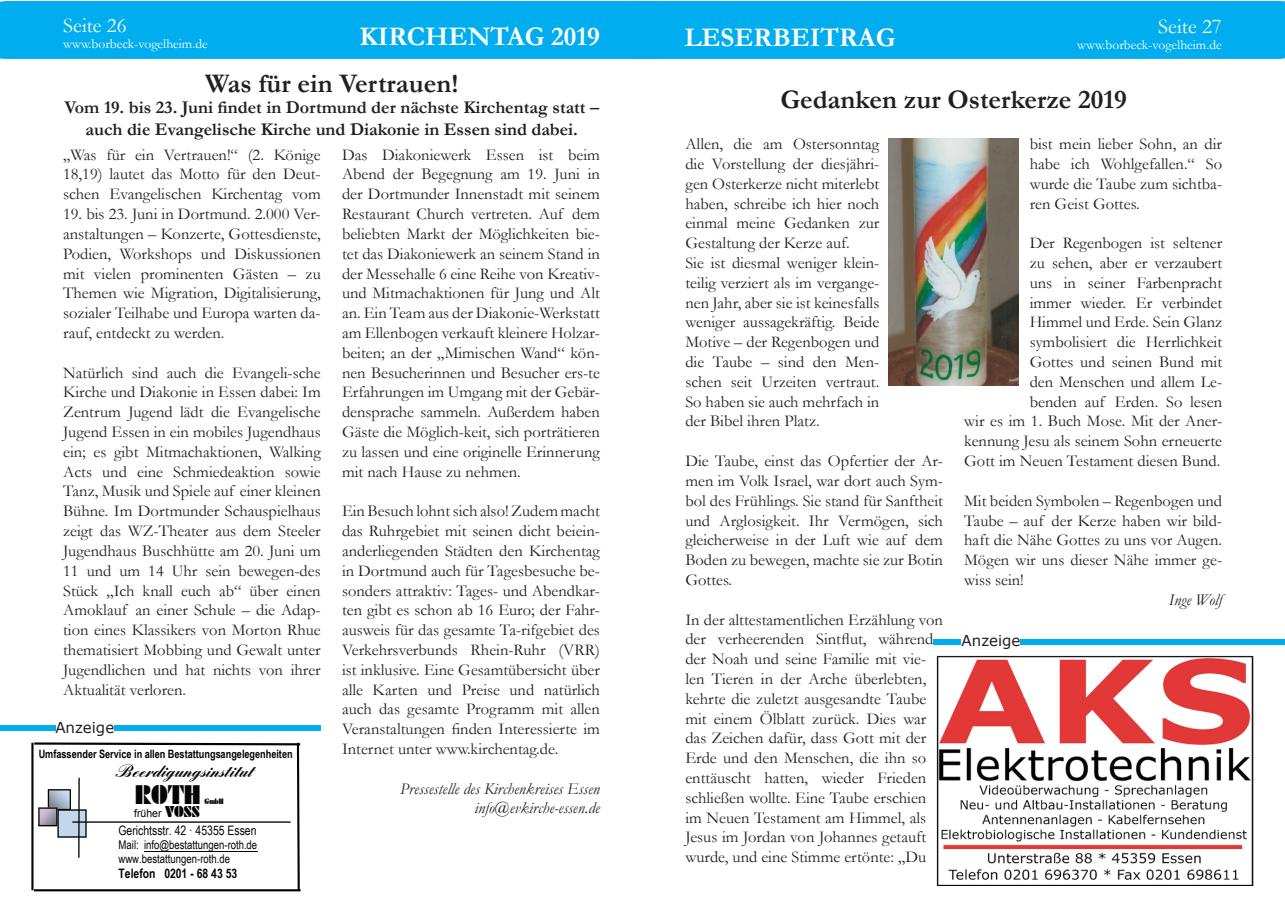
<style>
.page{position:relative;width:1285px;height:919px;background:#fff}
.page>*{position:absolute;margin:0;border:0;box-sizing:border-box;transform-origin:0 0}
.t1{font:700 27px "Garamond";color:#231f20}
.t2{font:700 27px "Garamond";color:#fff}
.t3{font:26.1px "Futura Black BT";color:#040503}
.t4{font:21px "Garamond";color:#fff}
.t5{font:700 18.6px "Englische Sch T";color:#040503}
.t6{font:700 18px/21.6px "Garamond";color:#231f20;text-align:center}
.t7{font:16.5px/19.8px "Garamond";color:#231f20;text-align:justify}
.t8{font:italic 16.5px/19.8px "Garamond";color:#231f20;text-align:right}
.t9{font:15px "Verdana";color:#231f20}
.t10{font:13.5px "Garamond";color:#fff}
.t11{font:13.05px "Arial Narrow";color:#040503}
.t12{font:700 13.05px "Arial Narrow";letter-spacing:.005em;color:#040503}
.t13{font:12px/13.6px "Arial Narrow";color:#040503}
.t14{font:700 11.55px "Arial Narrow";color:#040503}
.t15{font:10.8px "Arial";color:#040503}
.t16{font:7.65px "Futura Black BT";color:#040503}
.s1{font-family:"Futura Black BT";font-size:15.3px}
</style>
<div class="page">
<div style="left:0;top:1px;width:1284px;height:58px;background:#00aeef"></div>
<hr style="left:31px;top:742px;width:3px;height:148px;background:#040503">
<svg style="left:32px;top:742px;width:269px;height:149px"></svg>
<div style="left:0;top:725px;width:55px;height:5px;background:#00aeef"></div>
<svg style="left:114px;top:725px;width:207px;height:5px"></svg>
<img style="left:936px;top:656px;width:317px;height:229px">
<svg style="left:933px;top:639px;width:27px;height:5px"></svg>
<div style="left:1020px;top:638px;width:264px;height:6px;background:#00aeef"></div>
<img style="left:888px;top:138px;width:130px;height:247px">
<p class="t4" style="left:63px;top:11px;width:65px">Seite 26</p>
<p class="t10" style="left:63px;top:35px;width:146px">www.borbeck-vogelheim.de</p>
<h1 class="t2" style="left:359px;top:18px;width:242px">KIRCHENTAG 2019</h1>
<p class="t4" style="left:1157px;top:13px;width:65px">Seite 27</p>
<h1 class="t2" style="left:684px;top:19px;width:212px">LESERBEITRAG</h1>
<p class="t10" style="left:1076px;top:36px;width:146px">www.borbeck-vogelheim.de</p>
<h1 class="t1" style="left:205px;top:65px;width:255px">Was für ein Vertrauen!</h1>
<p class="t6" style="left:64px;top:97px;width:536px">Vom 19. bis 23. Juni findet in Dortmund der nächste Kirchentag statt – auch die Evangelische Kirche und Diakonie in Essen sind dabei.</p>
<p class="t7" style="left:63px;top:144px;width:259px">„Was für ein Vertrauen!“ (2. Könige 18,19) lautet das Motto für den Deut&shy;schen Evangelischen Kirchentag vom</p>
<p class="t7" style="left:63px;top:203px;width:259px">19. bis 23. Juni in Dortmund. 2.000 Ver&shy;anstaltungen – Konzerte, Gottesdienste, Podien, Workshops und Diskussionen mit vielen prominenten Gästen – zu Themen wie Migration, Digitalisierung, sozialer Teilhabe und Europa warten da&shy;rauf, entdeckt zu werden.</p>
<p class="t7" style="left:63px;top:362px;width:259px">Natürlich sind auch die Evangeli-sche Kirche und Diakonie in Essen dabei: Im Zentrum Jugend lädt die Evangelische Jugend Essen in ein mobiles Jugendhaus ein; es gibt Mitmachaktionen, Walking Acts und eine Schmiedeaktion sowie Tanz, Musik und Spiele auf einer kleinen Bühne. Im Dortmunder Schauspielhaus zeigt das WZ-Theater aus dem Steeler Jugendhaus Buschhütte am 20. Juni um 11 und um 14 Uhr sein bewegen-des Stück „Ich knall euch ab“ über einen Amoklauf an einer Schule – die Adap&shy;tion eines Klassikers von Morton Rhue thematisiert Mobbing und Gewalt unter Jugendlichen und hat nichts von ihrer Aktualität verloren.</p>
<p class="t7" style="left:342px;top:144px;width:259px">Das Diakoniewerk Essen ist beim Abend der Begegnung am 19. Juni in der Dortmunder Innenstadt mit seinem Restaurant Church vertreten. Auf dem beliebten Markt der Möglichkeiten bie&shy;tet das Diakoniewerk an seinem Stand in der Messehalle 6 eine Reihe von Kreativ&shy;und Mitmachaktionen für Jung und Alt an. Ein Team aus der Diakonie-Werkstatt am Ellenbogen verkauft kleinere Holzar&shy;beiten; an der „Mimischen Wand“ kön&shy;nen Besucherinnen und Besucher ers-te Erfahrungen im Umgang mit der Gebär&shy;densprache sammeln. Außerdem haben Gäste die Möglich-keit, sich porträtieren zu lassen und eine originelle Erinnerung mit nach Hause zu nehmen.</p>
<p class="t7" style="left:342px;top:500px;width:259px">Ein Besuch lohnt sich also! Zudem macht das Ruhrgebiet mit seinen dicht beiein&shy;anderliegenden Städten den Kirchentag in Dortmund auch für Tagesbesuche be&shy;sonders attraktiv: Tages- und Abendkar&shy;ten gibt es schon ab 16 Euro; der Fahr&shy;ausweis für das gesamte Ta-rifgebiet des Verkehrsverbunds Rhein-Ruhr (VRR) ist inklusive. Eine Gesamtübersicht über alle Karten und Preise und natürlich auch das gesamte Programm mit allen Veranstaltungen finden Interessierte im Internet unter www.kirchentag.de.</p>
<p class="t8" style="left:400px;top:778px;width:201px">Pressestelle des Kirchenkreises Essen info@evkirche-essen.de</p>
<p class="t9" style="left:55px;top:716px;width:60px">Anzeige</p>
<p class="t14" style="left:39px;top:745px;width:255px">Umfassender Service in allen Bestattungsangelegenheiten</p>
<p class="t5" style="left:115px;top:761px;width:139px">Beerdigungsinstitut</p>
<h2 class="t3" style="left:135px;top:778px;width:67px">ROTH</h2>
<p class="t16" style="left:204px;top:796px;width:21px">GmbH</p>
<p class="t15" style="left:134px;top:805px;width:67px">früher <span class="s1">VOSS</span></p>
<p class="t11" style="left:118px;top:820px;width:139px">Gerichtsstr. 42 · 45355 Essen</p>
<p class="t13" style="left:118px;top:837px;width:140px">Mail: info@bestattungen-roth.de www.bestattungen-roth.de</p>
<p class="t12" style="left:118px;top:863px;width:120px">Telefon 0201 - 68 43 53</p>
<h1 class="t1" style="left:780px;top:81px;width:348px">Gedanken zur Osterkerze 2019</h1>
<p class="t7" style="left:685px;top:133px;width:195px;text-align:left">Allen, die am Ostersonntag die Vorstellung der diesjähri&shy;gen Osterkerze nicht miterlebt haben, schreibe ich hier noch einmal meine Gedanken zur<br>Gestaltung der Kerze auf.<br>Sie ist diesmal weniger klein&shy;teilig verziert als im vergange&shy;nen Jahr, aber sie ist keinesfalls weniger aussagekräftig. Beide<br>Motive – der Regenbogen und die Taube – sind den Men&shy;schen seit Urzeiten vertraut.<br>So haben sie auch mehrfach in der Bibel ihren Platz.</p>
<p class="t7" style="left:685px;top:450px;width:259px">Die Taube, einst das Opfertier der Ar&shy;men im Volk Israel, war dort auch Sym&shy;bol des Frühlings. Sie stand für Sanftheit und Arglosigkeit. Ihr Vermögen, sich gleicherweise in der Luft wie auf dem Boden zu bewegen, machte sie zur Botin Gottes.</p>
<p class="t7" style="left:685px;top:609px;width:259px;text-align:left">In der alttestamentlichen Erzählung von der verheerenden Sintflut, während der Noah und seine Familie mit vie&shy;len Tieren in der Arche überlebten, kehrte die zuletzt ausgesandte Taube mit einem Ölblatt zurück. Dies war das Zeichen dafür, dass Gott mit der Erde und den Menschen, die ihn so enttäuscht hatten, wieder Frieden schließen wollte. Eine Taube erschien im Neuen Testament am Himmel, als Jesus im Jordan von Johannes getauft wurde, und eine Stimme ertönte: „Du</p>
<p class="t7" style="left:1029px;top:133px;width:194px">bist mein lieber Sohn, an dir habe ich Wohlgefallen.“ So wurde die Taube zum sichtba&shy;ren Geist Gottes.</p>
<p class="t7" style="left:964px;top:232px;width:259px;text-align:right">Der Regenbogen ist seltener<br>zu sehen, aber er verzaubert<br>uns in seiner Farbenpracht<br>immer wieder. Er verbindet<br>Himmel und Erde. Sein Glanz symbolisiert die Herrlichkeit<br>Gottes und seinen Bund mit<br>den Menschen und allem Le-<br>benden auf Erden. So lesen<br>wir es im 1. Buch Mose. Mit der Aner&shy;kennung Jesu als seinem Sohn erneuerte<br>Gott im Neuen Testament diesen Bund.</p>
<p class="t7" style="left:964px;top:490px;width:259px">Mit beiden Symbolen – Regenbogen und Taube – auf der Kerze haben wir bild&shy;haft die Nähe Gottes zu uns vor Augen.<br>Mögen wir uns dieser Nähe immer ge&shy;wiss sein!</p>
<p class="t8" style="left:1168px;top:589px;width:55px">Inge Wolf</p>
<p class="t9" style="left:961px;top:630px;width:60px">Anzeige</p>
</div>
